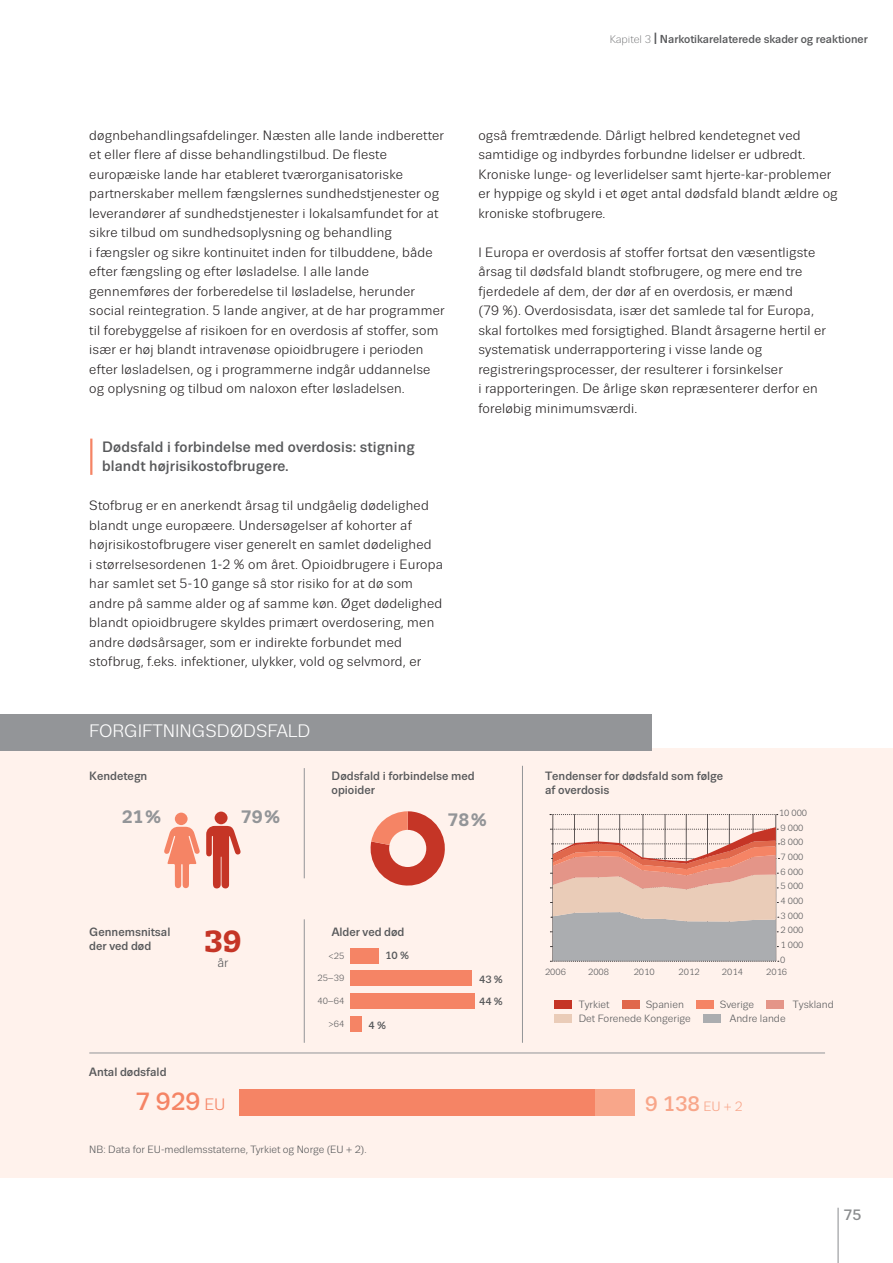
<style>
.page{position:relative;width:893px;height:1263px;background:#fff}
.page>*{position:absolute;margin:0;border:0;box-sizing:border-box;transform-origin:0 0}
.t1{font:700 30.6px "Trivia Slab";color:#c53526}
.t2{font:500 24.9px "Trivia Sans";color:#f58465}
.t3{font:500 21px "Trivia Sans";color:#f8a68a}
.t4{font:18px "Trivia Sans";color:#fff}
.t5{font:700 18px "Trivia Sans";color:#939598}
.t6{font:16.5px "Trivia Sans";color:#f58465}
.t2_red{font:500 15px/19.5px "Trivia Sans";letter-spacing:.01em;color:#58595b}
.t7{font:500 15px "Trivia Sans";color:#8a8c8e}
.body{font:13.5px/19.5px "Trivia Sans";letter-spacing:.015em;color:#231f20}
.t8{font:13.5px "Trivia Sans";color:#f8a68a}
.t9{font:12.75px "Trivia Sans";color:#58595b}
.t10{font:500 12px/13.6px "Trivia Sans";color:#58595b}
.t11{font:500 11.55px "Trivia Sans";color:#58595b}
.t12{font:10.5px "Trivia Sans";color:#58595b}
.t13{font:500 10.5px/22px "Trivia Sans";color:#58595b}
.t14{font:9px "Trivia Sans";color:#58595b}
.s1{font-weight:300;font-size:10.95px}
.s2{font-size:16.2px}
</style>
<div class="page">
<hr style="left:838px;top:1208px;width:1px;height:55px;background:#8a8c8e">
<hr style="left:90px;top:439px;width:2px;height:36px;background:#f58465">
<div style="left:0;top:749px;width:893px;height:429px;background:#fff2ec"></div>
<hr style="left:304px;top:768px;width:1px;height:110px;background:#939598">
<hr style="left:522px;top:766px;width:1px;height:277px;background:#939598">
<hr style="left:304px;top:919px;width:1px;height:124px;background:#939598">
<hr style="left:89px;top:1052px;width:736px;height:1px;background:#939598">
<div style="left:239px;top:1089px;width:396px;height:27px;background:#f8a68a"></div>
<div style="left:239px;top:1089px;width:356px;height:27px;background:#f58465"></div>
<div style="left:350px;top:948px;width:29px;height:15px;background:#f58465"></div>
<div style="left:350px;top:970px;width:121px;height:16px;background:#f58465"></div>
<div style="left:350px;top:993px;width:124px;height:15px;background:#f58465"></div>
<div style="left:350px;top:1016px;width:11px;height:15px;background:#f58465"></div>
<div style="left:0;top:714px;width:651px;height:36px;background:#939598"></div>
<svg style="left:370px;top:811px;width:75px;height:75px"></svg>
<div style="left:175px;top:813px;width:13px;height:12px;background:#f58465;border-radius:50%"></div>
<svg style="left:164px;top:827px;width:36px;height:61px"></svg>
<div style="left:215px;top:811px;width:13px;height:13px;background:#c53526;border-radius:50%"></div>
<svg style="left:206px;top:826px;width:35px;height:62px"></svg>
<svg style="left:550px;top:814px;width:229px;height:148px"></svg>
<div style="left:554px;top:1000px;width:17px;height:9px;background:#c53526"></div>
<div style="left:622px;top:1000px;width:17px;height:9px;background:#e0684c"></div>
<div style="left:697px;top:1000px;width:17px;height:9px;background:#f58465"></div>
<div style="left:767px;top:1000px;width:17px;height:9px;background:#e49588"></div>
<div style="left:554px;top:1014px;width:17px;height:9px;background:#eaccb8"></div>
<div style="left:704px;top:1014px;width:17px;height:9px;background:#abadb0"></div>
<p class="body" style="left:89px;top:125px;width:357px">døgnbehandlingsafdelinger. Næsten alle lande indberetter et eller flere af disse behandlingstilbud. De fleste europæiske lande har etableret tværorganisatoriske partnerskaber mellem fængslernes sundhedstjenester og leverandører af sundhedstjenester i lokalsamfundet for at sikre tilbud om sundhedsoplysning og behandling<br>i fængsler og sikre kontinuitet inden for tilbuddene, både efter fængsling og efter løsladelse. I alle lande gennemføres der forberedelse til løsladelse, herunder social reintegration. 5 lande angiver, at de har programmer til forebyggelse af risikoen for en overdosis af stoffer, som især er høj blandt intravenøse opioidbrugere i perioden efter løsladelsen, og i programmerne indgår uddannelse og oplysning og tilbud om naloxon efter løsladelsen.</p>
<p class="t2_red" style="left:102px;top:437px;width:314px">Dødsfald i forbindelse med overdosis: stigning blandt højrisikostofbrugere.</p>
<p class="body" style="left:89px;top:496px;width:355px">Stofbrug er en anerkendt årsag til undgåelig dødelighed blandt unge europæere. Undersøgelser af kohorter af højrisikostofbrugere viser generelt en samlet dødelighed<br>i størrelsesordenen 1-2 % om året. Opioidbrugere i Europa har samlet set 5-10 gange så stor risiko for at dø som andre på samme alder og af samme køn. Øget dødelighed blandt opioidbrugere skyldes primært overdosering, men andre dødsårsager, som er indirekte forbundet med stofbrug, f.eks. infektioner, ulykker, vold og selvmord, er</p>
<p class="t4" style="left:89px;top:721px;width:223px">FORGIFTNINGSDØDSFALD</p>
<p class="t11" style="left:610px;top:32px;width:260px"><span class="s1">Kapitel 3</span> <span class="s2">I</span> Narkotikarelaterede skader og reaktioner</p>
<p class="body" style="left:478px;top:125px;width:361px">også fremtrædende. Dårligt helbred kendetegnet ved samtidige og indbyrdes forbundne lidelser er udbredt.<br>Kroniske lunge- og leverlidelser samt hjerte-kar-problemer er hyppige og skyld i et øget antal dødsfald blandt ældre og kroniske stofbrugere.</p>
<p class="body" style="left:478px;top:242px;width:349px">I Europa er overdosis af stoffer fortsat den væsentligste årsag til dødsfald blandt stofbrugere, og mere end tre fjerdedele af dem, der dør af en overdosis, er mænd<br>(79 %). Overdosisdata, især det samlede tal for Europa, skal fortolkes med forsigtighed. Blandt årsagerne hertil er systematisk underrapportering i visse lande og registreringsprocesser, der resulterer i forsinkelser<br>i rapporteringen. De årlige skøn repræsenterer derfor en foreløbig minimumsværdi.</p>
<p class="t10" style="left:89px;top:770px;width:60px">Kendetegn</p>
<p class="t10" style="left:332px;top:770px;width:145px">Dødsfald i forbindelse med opioider</p>
<p class="t5" style="left:122px;top:807px;width:41px">21 %</p>
<p class="t5" style="left:241px;top:807px;width:41px">79 %</p>
<p class="t5" style="left:447px;top:810px;width:41px">78 %</p>
<p class="t10" style="left:89px;top:925px;width:83px">Gennemsnitsal der ved død</p>
<p class="t1" style="left:204px;top:924px;width:39px">39</p>
<p class="t9" style="left:217px;top:956px;width:13px">år</p>
<p class="t10" style="left:332px;top:925px;width:74px">Alder ved død</p>
<p class="t13" style="left:385px;top:944px;width:25px">10 %</p>
<p class="t14" style="left:328px;top:951px;width:17px">&lt;25</p>
<p class="t14" style="left:317px;top:973px;width:28px">25–39</p>
<p class="t14" style="left:317px;top:996px;width:28px">40–64</p>
<p class="t14" style="left:329px;top:1019px;width:17px">&gt;64</p>
<p class="t13" style="left:368px;top:1014px;width:19px">4 %</p>
<p class="t13" style="left:479px;top:969px;width:25px">43 %<br>44 %</p>
<p class="t10" style="left:545px;top:770px;width:180px">Tendenser for dødsfald som følge af overdosis</p>
<p class="t14" style="left:779px;top:808px;width:30px">10 000</p>
<p class="t14" style="left:780px;top:823px;width:25px">9 000</p>
<p class="t14" style="left:780px;top:837px;width:25px">8 000</p>
<p class="t14" style="left:780px;top:852px;width:25px">7 000</p>
<p class="t14" style="left:780px;top:867px;width:25px">6 000</p>
<p class="t14" style="left:780px;top:881px;width:25px">5 000</p>
<p class="t14" style="left:780px;top:896px;width:25px">4 000</p>
<p class="t14" style="left:780px;top:911px;width:25px">3 000</p>
<p class="t14" style="left:780px;top:925px;width:25px">2 000</p>
<p class="t14" style="left:780px;top:940px;width:25px">1 000</p>
<p class="t14" style="left:780px;top:955px;width:7px">0</p>
<p class="t14" style="left:545px;top:967px;width:22px">2006</p>
<p class="t14" style="left:588px;top:967px;width:22px">2008</p>
<p class="t14" style="left:634px;top:967px;width:22px">2010</p>
<p class="t14" style="left:679px;top:967px;width:22px">2012</p>
<p class="t14" style="left:722px;top:967px;width:22px">2014</p>
<p class="t14" style="left:766px;top:967px;width:22px">2016</p>
<p class="t12" style="left:579px;top:998px;width:32px">Tyrkiet</p>
<p class="t12" style="left:646px;top:998px;width:40px">Spanien</p>
<p class="t12" style="left:720px;top:998px;width:36px">Sverige</p>
<p class="t12" style="left:793px;top:998px;width:42px">Tyskland</p>
<p class="t12" style="left:579px;top:1012px;width:114px">Det Forenede Kongerige</p>
<p class="t12" style="left:730px;top:1012px;width:57px">Andre lande</p>
<p class="t10" style="left:89px;top:1065px;width:79px">Antal dødsfald</p>
<p class="t2" style="left:135px;top:1088px;width:67px">7 929</p>
<p class="t3" style="left:645px;top:1092px;width:56px">9 138</p>
<p class="t6" style="left:204px;top:1095px;width:23px">EU</p>
<p class="t8" style="left:703px;top:1099px;width:41px">EU + 2</p>
<p class="t12" style="left:89px;top:1143px;width:279px">NB: Data for EU-medlemsstaterne, Tyrkiet og Norge (EU + 2).</p>
<p class="t7" style="left:843px;top:1207px;width:19px">75</p>
</div>
